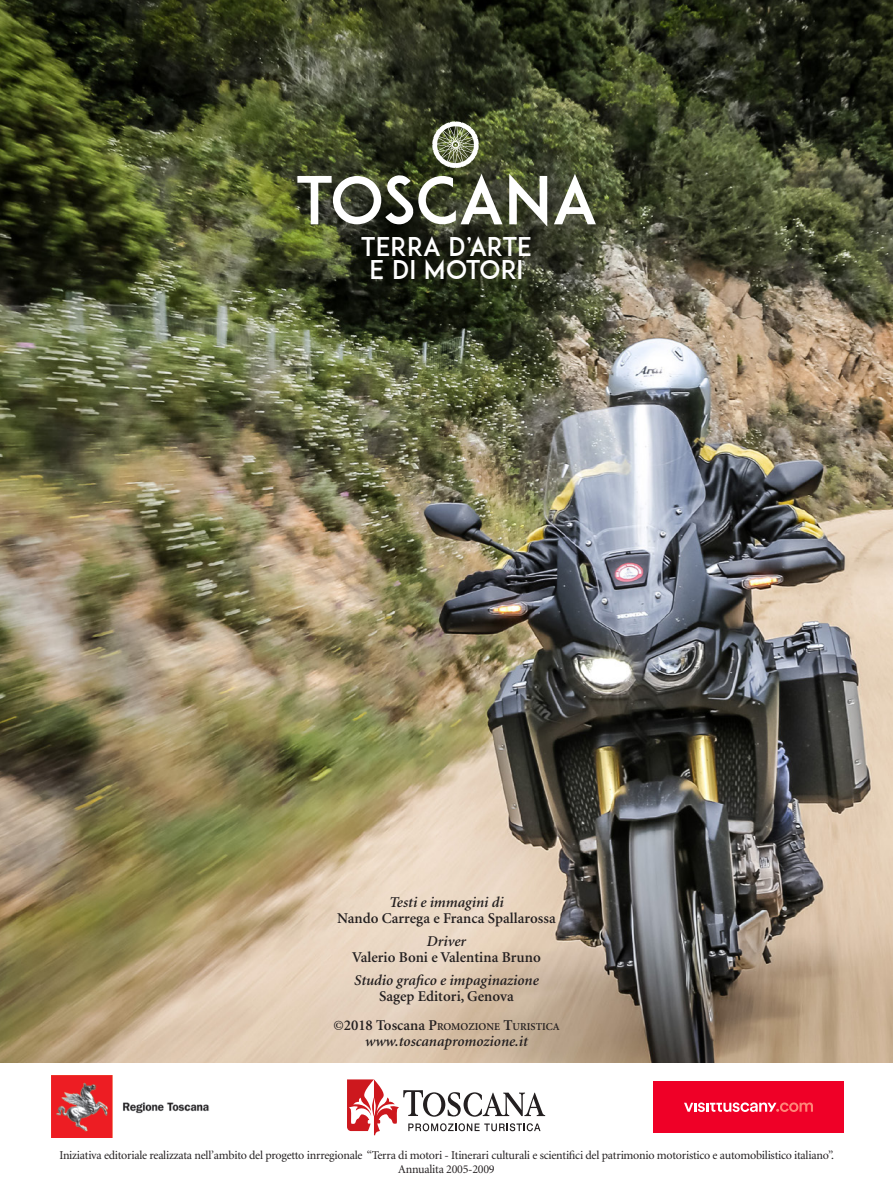
<style>
.page{position:relative;width:893px;height:1191px;background:#fff}
.page>*{position:absolute;margin:0;border:0;box-sizing:border-box;transform-origin:0 0}
.t1{font:65.25px "ADAM.CGPRO";letter-spacing:-.015em;color:#fff}
.t2{font:25.5px "ADAM.CGPRO";color:#fff}
.titolo_itinerario_al{font:600 15px "Minion";color:#231f20}
.titolo_itinerario_al-2{font:italic 600 15px "Minion";color:#231f20}
.testo{font:12px/13.5px "Minion";letter-spacing:-.02em;color:#231f20;text-align:center}
.titolo_itinerario_al-3{font:600 10.5px "Minion";color:#231f20}
.s1{font-size:15px}
</style>
<div class="page">
<img style="left:0;top:0;width:893px;height:1063px">
<svg style="left:432px;top:121px;width:47px;height:47px"></svg>
<svg style="left:347px;top:1079px;width:198px;height:56px"></svg>
<div style="left:653px;top:1081px;width:190px;height:51px;background:#ef0027"></div>
<svg style="left:684px;top:1102px;width:129px;height:10px"></svg>
<img style="left:51px;top:1075px;width:159px;height:62px">
<p class="t1" style="left:295px;top:161px;width:304px">TOSCANA</p>
<p class="t2" style="left:361px;top:231px;width:173px">TERRA D’ARTE</p>
<p class="t2" style="left:370px;top:254px;width:155px">E DI MOTORI</p>
<p class="titolo_itinerario_al-2" style="left:389px;top:894px;width:116px">Testi e immagini di</p>
<p class="titolo_itinerario_al" style="left:337px;top:911px;width:220px">Nando Carrega e Franca Spallarossa</p>
<p class="titolo_itinerario_al-2" style="left:427px;top:933px;width:41px">Driver</p>
<p class="titolo_itinerario_al" style="left:352px;top:950px;width:190px">Valerio Boni e Valentina Bruno</p>
<p class="titolo_itinerario_al-2" style="left:354px;top:972px;width:186px">Studio grafico e impaginazione</p>
<p class="titolo_itinerario_al" style="left:379px;top:989px;width:136px">Sagep Editori, Genova</p>
<p class="titolo_itinerario_al-3" style="left:333px;top:1021px;width:228px"><span class="s1">©2018 Toscana P</span>ROMOZIONE <span class="s1">T</span>URISTICA</p>
<p class="titolo_itinerario_al-2" style="left:365px;top:1034px;width:164px">www.toscanapromozione.it</p>
<p class="testo" style="left:59px;top:1149px;width:776px">Iniziativa editoriale realizzata nell’ambito del progetto inrregionale “Terra di motori - Itinerari culturali e scientifici del patrimonio motoristico e automobilistico italiano”.<br>Annualita 2005-2009</p>
</div>
